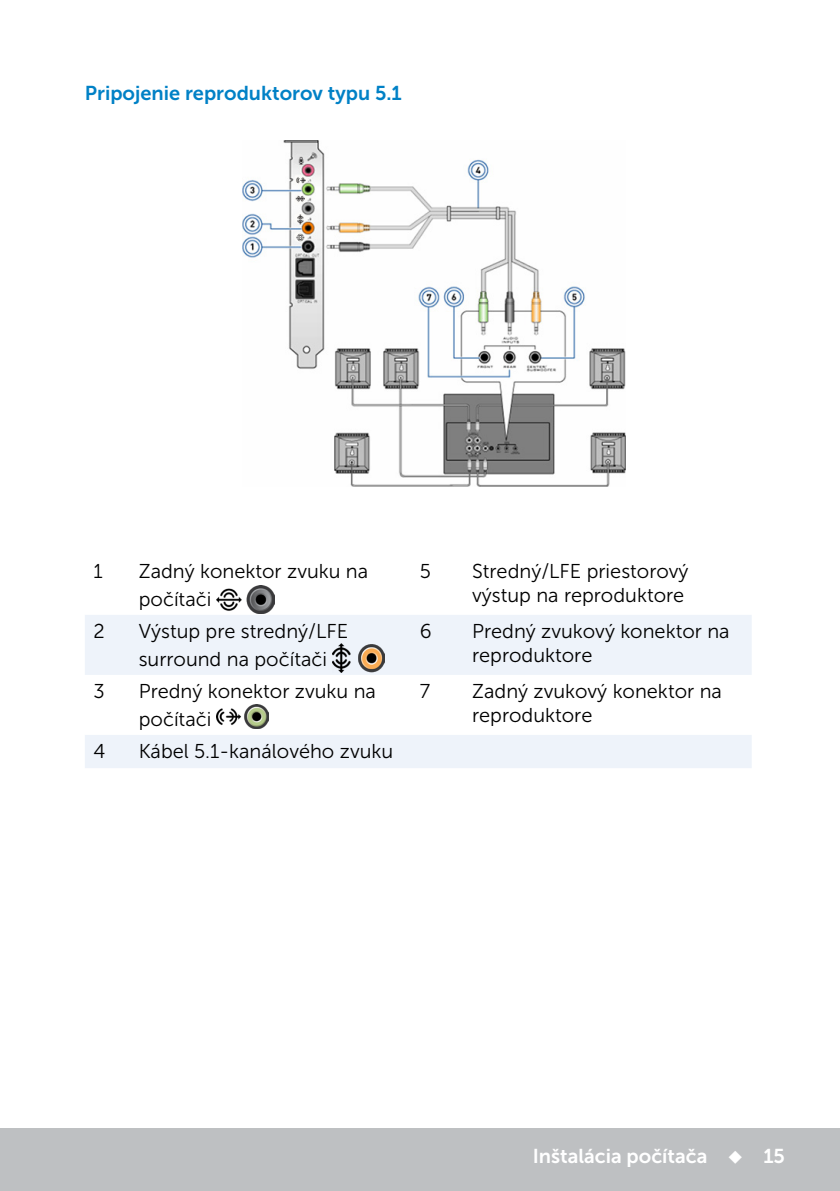
<style>
.page{position:relative;width:840px;height:1191px;background:#fff}
.page>*{position:absolute;margin:0;border:0;box-sizing:border-box;transform-origin:0 0}
.Table_Paragraph{font:20px/28px "Museo Sans For Dell 300";color:#000}
.Head3{font:20px "Museo Sans For Dell 700";color:#0081c6}
.t1{font:20px "Museo Sans For Dell 700";color:#fff}
</style>
<div class="page">
<div style="left:0;top:1128px;width:839px;height:63px;background:#bec0c2"></div>
<img style="left:242px;top:141px;width:383px;height:346px">
<svg style="left:85px;top:615px;width:666px;height:153px;fill:#eef3fa"></svg>
<img style="left:217px;top:585px;width:58px;height:28px">
<img style="left:332px;top:644px;width:52px;height:28px">
<img style="left:217px;top:704px;width:51px;height:24px">
<p class="Head3" style="left:85px;top:82px;width:318px">Pripojenie reproduktorov typu 5.1</p>
<p class="Table_Paragraph" style="left:93px;top:557px;width:11px">1</p>
<p class="Table_Paragraph" style="left:139px;top:557px;width:231px">Zadný konektor zvuku na počítači</p>
<p class="Table_Paragraph" style="left:419px;top:557px;width:13px">5</p>
<p class="Table_Paragraph" style="left:472px;top:559px;width:218px;line-height:24px">Stredný/LFE priestorový výstup na reproduktore</p>
<p class="Table_Paragraph" style="left:93px;top:617px;width:13px">2</p>
<p class="Table_Paragraph" style="left:139px;top:617px;width:211px">Výstup pre stredný/LFE surround na počítači</p>
<p class="Table_Paragraph" style="left:419px;top:617px;width:13px">6</p>
<p class="Table_Paragraph" style="left:472px;top:619px;width:259px;line-height:24px">Predný zvukový konektor na reproduktore</p>
<p class="Table_Paragraph" style="left:93px;top:677px;width:13px">3</p>
<p class="Table_Paragraph" style="left:139px;top:677px;width:238px">Predný konektor zvuku na počítači</p>
<p class="Table_Paragraph" style="left:419px;top:677px;width:12px">7</p>
<p class="Table_Paragraph" style="left:472px;top:679px;width:251px;line-height:24px">Zadný zvukový konektor na reproduktore</p>
<p class="Table_Paragraph" style="left:93px;top:737px;width:13px">4</p>
<p class="Table_Paragraph" style="left:139px;top:737px;width:256px">Kábel 5.1-kanálového zvuku</p>
<p class="t1" style="left:532px;top:1144px;width:253px">Inštalácia počítača ◆ 15</p>
</div>
